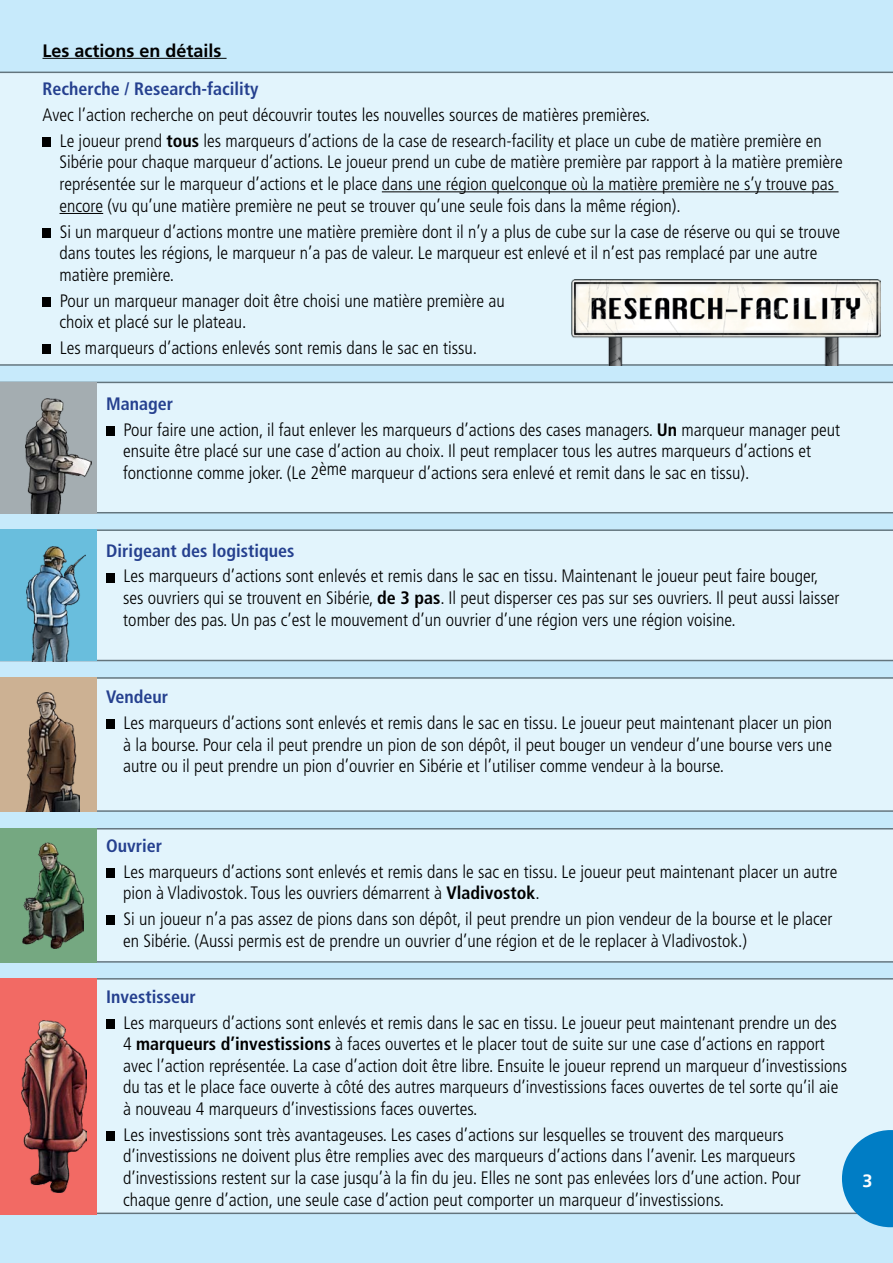
<style>
.page{position:relative;width:893px;height:1263px;background:#c7eafb}
.page>*{position:absolute;margin:0;border:0;box-sizing:border-box;transform-origin:0 0}
.t1{font:300 condensed 18px/21.6px "Frutiger";color:#000}
.t2{font:700 condensed 18px "Frutiger";color:#25408f}
.t3{font:700 18px "Frutiger";color:#000}
.t4{font:700 18px "Frutiger LT";color:#fff}
.s1{font-weight:700}
.s2{font-weight:700;color:#25408f}
</style>
<div class="page">
<div style="left:0;top:72px;width:893px;height:294px;background:#e2f4fc"></div>
<div style="left:97px;top:382px;width:796px;height:131px;background:#e2f4fc"></div>
<div style="left:97px;top:529px;width:796px;height:132px;background:#e2f4fc"></div>
<div style="left:97px;top:677px;width:796px;height:135px;background:#e2f4fc"></div>
<div style="left:97px;top:828px;width:796px;height:135px;background:#e2f4fc"></div>
<div style="left:97px;top:978px;width:796px;height:236px;background:#e2f4fc"></div>
<hr style="left:43px;top:58px;width:184px;height:1px;background:#000">
<hr style="left:382px;top:191px;width:456px;height:1px;background:#000">
<hr style="left:60px;top:213px;width:43px;height:1px;background:#000">
<div style="left:43px;top:137px;width:8px;height:10px;background:#000"></div>
<div style="left:43px;top:228px;width:8px;height:9px;background:#000"></div>
<div style="left:43px;top:297px;width:8px;height:10px;background:#000"></div>
<div style="left:43px;top:344px;width:8px;height:10px;background:#000"></div>
<div style="left:106px;top:426px;width:9px;height:10px;background:#000"></div>
<div style="left:106px;top:572px;width:9px;height:10px;background:#000"></div>
<div style="left:106px;top:719px;width:9px;height:10px;background:#000"></div>
<div style="left:106px;top:868px;width:9px;height:10px;background:#000"></div>
<div style="left:106px;top:915px;width:9px;height:10px;background:#000"></div>
<div style="left:106px;top:1019px;width:9px;height:9px;background:#000"></div>
<div style="left:106px;top:1131px;width:9px;height:10px;background:#000"></div>
<svg style="left:842px;top:1130px;width:51px;height:97px"></svg>
<img style="left:571px;top:280px;width:309px;height:86px">
<div style="left:0;top:382px;width:97px;height:131px;background:#a4adb1"></div>
<div style="left:0;top:529px;width:97px;height:132px;background:#69bedd"></div>
<div style="left:0;top:677px;width:97px;height:135px;background:#ccb193"></div>
<div style="left:0;top:828px;width:97px;height:135px;background:#75a881"></div>
<div style="left:0;top:978px;width:97px;height:236px;background:#f26a64"></div>
<img style="left:26px;top:398px;width:65px;height:115px">
<img style="left:27px;top:546px;width:58px;height:115px">
<img style="left:23px;top:842px;width:60px;height:107px">
<img style="left:25px;top:693px;width:55px;height:119px">
<img style="left:21px;top:1020px;width:65px;height:173px">
<p class="t3" style="left:43px;top:40px;width:181px">Les actions en détails</p>
<p class="t2" style="left:43px;top:78px;width:218px">Recherche / Research-facility</p>
<p class="t1" style="left:60px;top:102px;width:764px;line-height:25.8px;text-indent:-17px">Avec l’action recherche on peut découvrir toutes les nouvelles sources de matières premières.<br>Le joueur prend <span class="s1">tous</span> les marqueurs d’actions de la case de research-facility et place un cube de matière première en</p>
<p class="t1" style="left:60px;top:152px;width:785px">Sibérie pour chaque marqueur d’actions. Le joueur prend un cube de matière première par rapport à la matière première représentée sur le marqueur d’actions et le place dans une région quelconque où la matière première ne s’y trouve pas encore (vu qu’une matière première ne peut se trouver qu’une seule fois dans la même région).</p>
<p class="t1" style="left:60px;top:221px;width:782px">Si un marqueur d’actions montre une matière première dont il n’y a plus de cube sur la case de réserve ou qui se trouve dans toutes les régions, le marqueur n’a pas de valeur. Le marqueur est enlevé et il n’est pas remplacé par une autre matière première.</p>
<p class="t1" style="left:60px;top:290px;width:447px">Pour un marqueur manager doit être choisi une matière première au choix et placé sur le plateau.</p>
<p class="t1" style="left:60px;top:337px;width:419px">Les marqueurs d’actions enlevés sont remis dans le sac en tissu.</p>
<p class="t1" style="left:123px;top:391px;width:718px;line-height:25.8px;text-indent:-17px"><span class="s2">Manager<br></span>Pour faire une action, il faut enlever les marqueurs d’actions des cases managers. <span class="s1">Un</span> marqueur manager peut</p>
<p class="t1" style="left:123px;top:441px;width:689px">ensuite être placé sur une case d’action au choix. Il peut remplacer tous les autres marqueurs d’actions et fonctionne comme joker. (Le 2ème marqueur d’actions sera enlevé et remit dans le sac en tissu).</p>
<p class="t2" style="left:106px;top:540px;width:190px">Dirigeant des logistiques</p>
<p class="t1" style="left:123px;top:566px;width:718px">Les marqueurs d’actions sont enlevés et remis dans le sac en tissu. Maintenant le joueur peut faire bouger, ses ouvriers qui se trouvent en Sibérie, <span class="s1">de 3 pas</span>. Il peut disperser ces pas sur ses ouvriers. Il peut aussi laisser tomber des pas. Un pas c’est le mouvement d’un ouvrier d’une région vers une région voisine.</p>
<p class="t2" style="left:106px;top:686px;width:64px">Vendeur</p>
<p class="t1" style="left:123px;top:712px;width:710px;text-align:justify">Les marqueurs d’actions sont enlevés et remis dans le sac en tissu. Le joueur peut maintenant placer un pion à la bourse. Pour cela il peut prendre un pion de son dépôt, il peut bouger un vendeur d’une bourse vers une autre ou il peut prendre un pion d’ouvrier en Sibérie et l’utiliser comme vendeur à la bourse.</p>
<p class="t2" style="left:106px;top:835px;width:58px">Ouvrier</p>
<p class="t1" style="left:123px;top:861px;width:716px">Les marqueurs d’actions sont enlevés et remis dans le sac en tissu. Le joueur peut maintenant placer un autre pion à Vladivostok. Tous les ouvriers démarrent à <span class="s1">Vladivostok</span>.</p>
<p class="t1" style="left:123px;top:908px;width:711px">Si un joueur n’a pas assez de pions dans son dépôt, il peut prendre un pion vendeur de la bourse et le placer en Sibérie. (Aussi permis est de prendre un ouvrier d’une région et de le replacer à Vladivostok.)</p>
<p class="t2" style="left:106px;top:986px;width:91px">Investisseur</p>
<p class="t1" style="left:123px;top:1012px;width:725px">Les marqueurs d’actions sont enlevés et remis dans le sac en tissu. Le joueur peut maintenant prendre un des 4 <span class="s1">marqueurs d’investissions</span> à faces ouvertes et le placer tout de suite sur une case d’actions en rapport avec l’action représentée. La case d’action doit être libre. Ensuite le joueur reprend un marqueur d’investissions du tas et le place face ouverte à côté des autres marqueurs d’investissions faces ouvertes de tel sorte qu’il aie à nouveau 4 marqueurs d’investissions faces ouvertes.</p>
<p class="t1" style="left:123px;top:1124px;width:679px">Les investissions sont très avantageuses. Les cases d’actions sur lesquelles se trouvent des marqueurs d’investissions ne doivent plus être remplies avec des marqueurs d’actions dans l’avenir. Les marqueurs d’investissions restent sur la case jusqu’à la fin du jeu. Elles ne sont pas enlevées lors d’une action. Pour chaque genre d’action, une seule case d’action peut comporter un marqueur d’investissions.</p>
<p class="t4" style="left:862px;top:1170px;width:12px">3</p>
</div>
